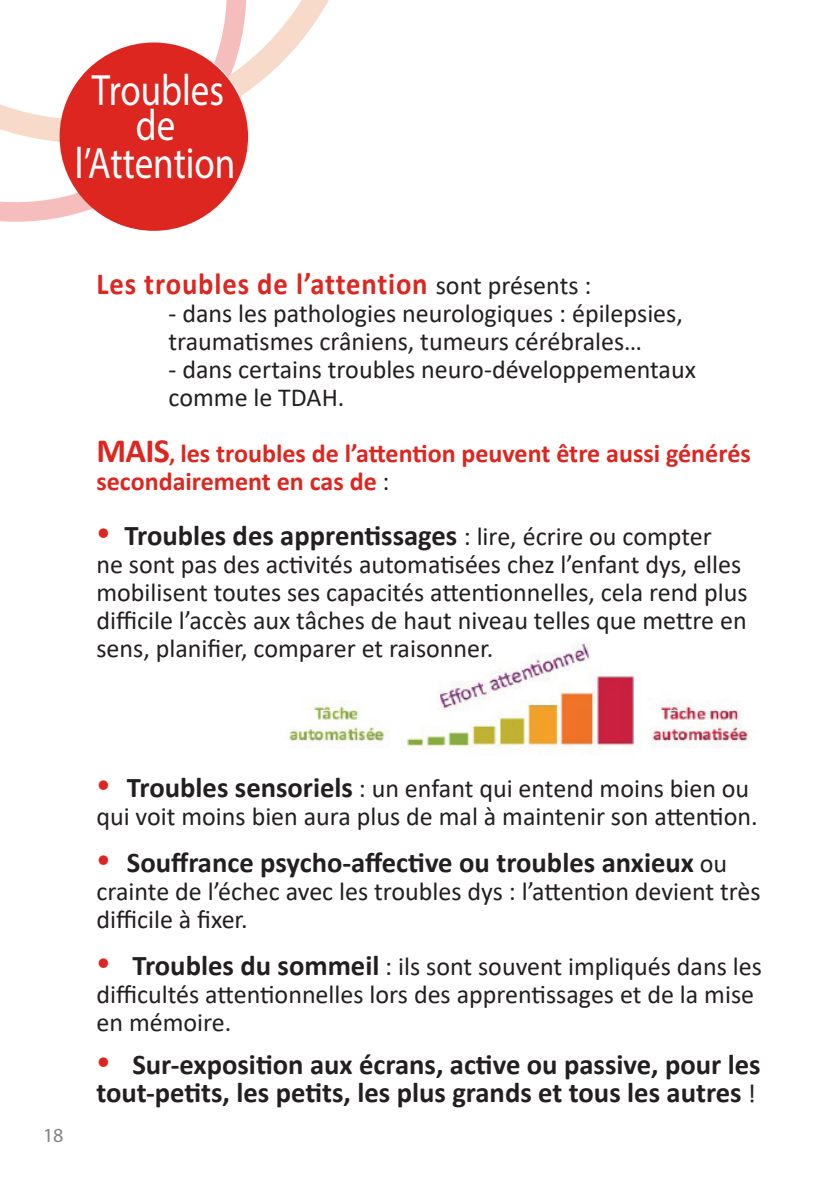
<style>
.page{position:relative;width:840px;height:1191px;background:#fff}
.page>*{position:absolute;margin:0;border:0;box-sizing:border-box;transform-origin:0 0}
.t1{font:44px/34.8px "Myriad Pro";color:#fff;text-align:center;scale:.84 1}
.t2{font:700 30.6px "Calibri";letter-spacing:.03em;color:#de2620;scale:.93 1}
.t3{font:700 28.6px/28px "Calibri";color:#231f20}
.t4{font:26px/28px "Calibri";color:#231f20}
.t5{font:700 26px/28px "Calibri";color:#de2620}
.t6{font:20px "Myriad Pro";color:#808285}
.s1{font-weight:400;font-size:26px;color:#231f20}
.s2{font-size:34px}
.s3{font-size:24px}
.s4{font-weight:400;color:#231f20}
.s5{font-family:"Minion Pro";font-weight:400;font-size:36px;color:#de2620}
.s6{font-weight:400;font-size:26px}
.s7{font-weight:700;font-size:28.6px}
</style>
<div class="page">
<img style="left:289px;top:643px;width:463px;height:109px">
<svg style="left:0;top:155px;width:248px;height:76px"></svg>
<svg style="left:0;top:0;width:329px;height:155px"></svg>
<div style="left:60px;top:43px;width:188px;height:188px;background:#de2620;border-radius:50%"></div>
<h1 class="t1" style="left:92px;top:72px;width:159px">Troubles de</h1>
<h1 class="t1" style="left:75px;top:145px;width:192px">l’Attention</h1>
<p class="t2" style="left:96px;top:262px;width:533px">Les troubles de l’attention <span class="s1">sont présents :</span></p>
<p class="t4" style="left:168px;top:298px;width:515px">- dans les pathologies neurologiques : épilepsies, traumatismes crâniens, tumeurs cérébrales…</p>
<p class="t4" style="left:168px;top:354px;width:528px">- dans certains troubles neuro-développementaux comme le TDAH.</p>
<p class="t5" style="left:96px;top:438px;width:655px"><span class="s2">MAIS</span><span class="s3">,</span> les troubles de l’attention peuvent être aussi générés secondairement en cas de <span class="s4">:</span></p>
<p class="t3" style="left:96px;top:521px;width:616px"><span class="s5">•</span> Troubles des apprentissages <span class="s6">: lire, écrire ou compter</span></p>
<p class="t4" style="left:96px;top:550px;width:652px">ne sont pas des activités automatisées chez l’enfant dys, elles mobilisent toutes ses capacités attentionnelles, cela rend plus difficile l’accès aux tâches de haut niveau telles que mettre en sens, planifier, comparer et raisonner.</p>
<p class="t6" style="left:43px;top:1123px;width:22px">18</p>
<p class="t4" style="left:96px;top:773px;width:662px"><sup>•</sup> <span class="s7">Troubles sensoriels</span> : un enfant qui entend moins bien ou qui voit moins bien aura plus de mal à maintenir son attention.</p>
<p class="t3" style="left:96px;top:848px;width:632px"><span class="s5">•</span> Souffrance psycho-affective ou troubles anxieux <span class="s6">ou</span></p>
<p class="t4" style="left:96px;top:876px;width:665px">crainte de l’échec avec les troubles dys : l’attention devient très difficile à fixer.</p>
<p class="t4" style="left:96px;top:951px;width:666px"><sup>•</sup> <span class="s7">Troubles du sommeil</span> : ils sont souvent impliqués dans les difficultés attentionnelles lors des apprentissages et de la mise en mémoire.</p>
<p class="t3" style="left:96px;top:1050px;width:665px"><span class="s5">•</span> Sur-exposition aux écrans, active ou passive, pour les tout-petits, les petits, les plus grands et tous les autres <span class="s6">!</span></p>
</div>
